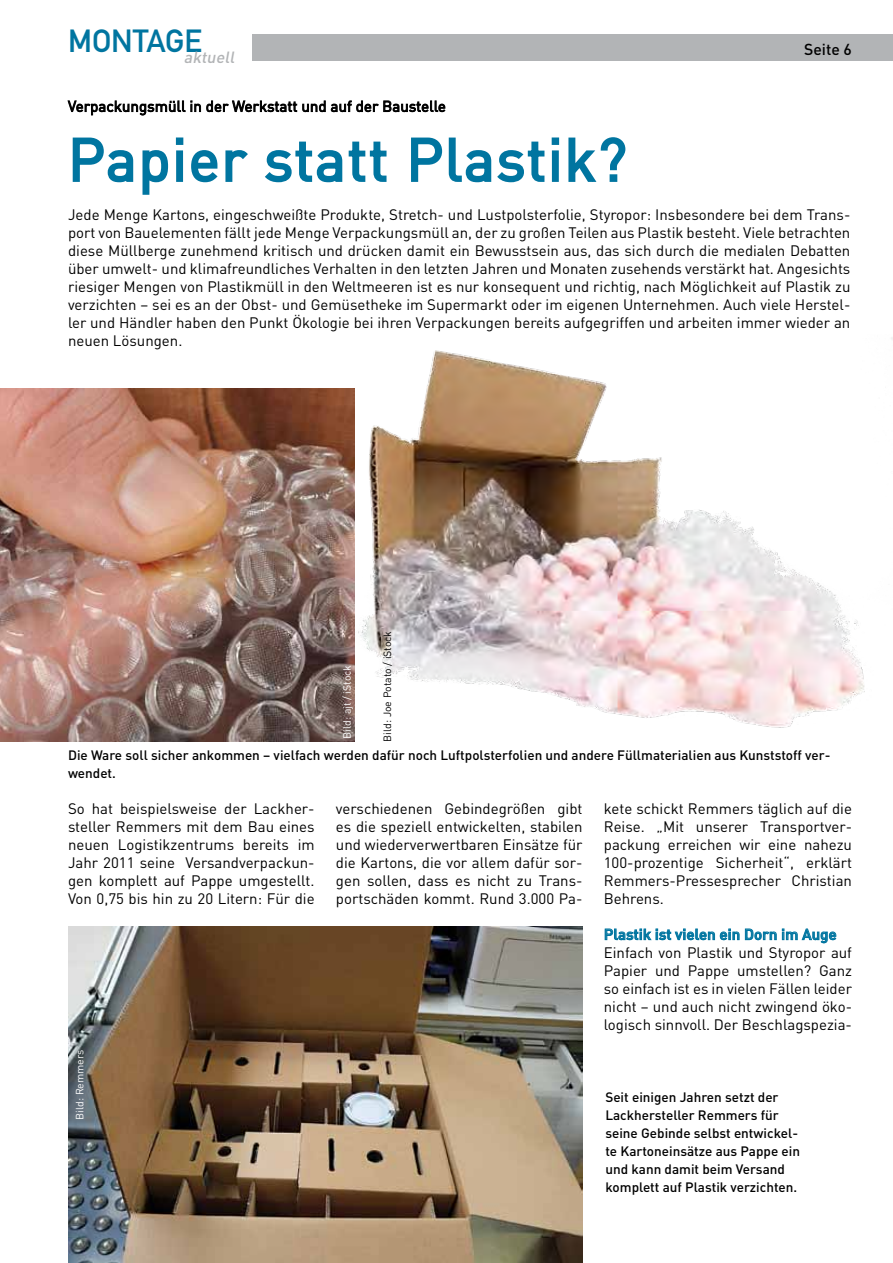
<style>
.page{position:relative;width:893px;height:1263px;background:#fff}
.page>*{position:absolute;margin:0;border:0;box-sizing:border-box;transform-origin:0 0}
.t1{font:58.5px "DIN";letter-spacing:.03em;color:#0075a0}
.t2{font:31.65px "DIN Mittelschrift Alternate";color:#0075a0}
.t3{font:500 15.75px "DIN";color:#000}
.t4{font:15px/18px "DIN";color:#000;text-align:justify}
.t5{font:500 15px "DIN";letter-spacing:.005em;color:#0075a0}
.t6{font:500 13.5px/18px "DIN";color:#000}
.t7{font:10.5px "DIN";color:#fff}
.t8{font:10.5px "DIN";color:#000}
</style>
<div class="page">
<div style="left:252px;top:35px;width:641px;height:26px;background:#b2b4b6"></div>
<svg style="left:67px;top:100px;width:379px;height:16px"></svg>
<svg style="left:72px;top:137px;width:62px;height:46px"></svg>
<svg style="left:142px;top:137px;width:106px;height:58px"></svg>
<svg style="left:265px;top:141px;width:122px;height:42px"></svg>
<svg style="left:411px;top:137px;width:149px;height:46px"></svg>
<svg style="left:568px;top:137px;width:58px;height:45px"></svg>
<img style="left:354px;top:337px;width:539px;height:405px">
<svg style="left:605px;top:928px;width:231px;height:15px"></svg>
<img style="left:68px;top:927px;width:515px;height:336px">
<img style="left:0;top:388px;width:354px;height:354px">
<h2 class="t2" style="left:68px;top:22px;width:171px">M O N TAG E<sub>aktuell</sub></h2>
<p class="t3" style="left:804px;top:39px;width:49px">Seite 6</p>
<p class="t4" style="left:68px;top:97px;width:379px">Verpackungsmüll in der Werkstatt und auf der Baustelle</p>
<h1 class="t1" style="left:68px;top:123px;width:560px">Papier statt Plastik?</h1>
<p class="t4" style="left:68px;top:205px;width:784px">Jede Menge Kartons, eingeschweißte Produkte, Stretch- und Lustpolsterfolie, Styropor: Insbesondere bei dem Trans&shy;port von Bauelementen fällt jede Menge Verpackungsmüll an, der zu großen Teilen aus Plastik besteht. Viele betrachten diese Müllberge zunehmend kritisch und drücken damit ein Bewusstsein aus, das sich durch die medialen Debatten über umwelt- und klimafreundliches Verhalten in den letzten Jahren und Monaten zusehends verstärkt hat. Angesichts riesiger Mengen von Plastikmüll in den Weltmeeren ist es nur konsequent und richtig, nach Möglichkeit auf Plastik zu verzichten – sei es an der Obst- und Gemüsetheke im Supermarkt oder im eigenen Unternehmen. Auch viele Herstel&shy;ler und Händler haben den Punkt Ökologie bei ihren Verpackungen bereits aufgegriffen und arbeiten immer wieder an neuen Lösungen.</p>
<p class="t7" style="left:340px;top:738px;width:75px;rotate:-90deg">Bild: ajt / iStock</p>
<p class="t8" style="left:381px;top:742px;width:112px;rotate:-90deg">Bild: Joe Potato / iStock</p>
<p class="t6" style="left:68px;top:745px;width:764px">Die Ware soll sicher ankommen – vielfach werden dafür noch Luftpolsterfolien und andere Füllmaterialien aus Kunststoff ver&shy;wendet.</p>
<p class="t4" style="left:68px;top:799px;width:248px">So hat beispielsweise der Lackher&shy;steller Remmers mit dem Bau eines neuen Logistikzentrums bereits im Jahr 2011 seine Versandverpackun&shy;gen komplett auf Pappe umgestellt.<br>Von 0,75 bis hin zu 20 Litern: Für die</p>
<p class="t4" style="left:336px;top:799px;width:248px">verschiedenen Gebindegrößen gibt es die speziell entwickelten, stabilen und wiederverwertbaren Einsätze für die Kartons, die vor allem dafür sor&shy;gen sollen, dass es nicht zu Trans&shy;portschäden kommt. Rund 3.000 Pa-</p>
<p class="t4" style="left:604px;top:799px;width:250px">kete schickt Remmers täglich auf die Reise. „Mit unserer Transportver&shy;packung erreichen wir eine nahezu 100-prozentige Sicherheit“, erklärt Remmers-Pressesprecher Christian Behrens.</p>
<p class="t5" style="left:604px;top:925px;width:234px">Plastik ist vielen ein Dorn im Auge</p>
<p class="t4" style="left:604px;top:943px;width:250px">Einfach von Plastik und Styropor auf Papier und Pappe umstellen? Ganz so einfach ist es in vielen Fällen leider nicht – und auch nicht zwingend öko&shy;logisch sinnvoll. Der Beschlagspezia-</p>
<p class="t7" style="left:73px;top:1120px;width:72px;rotate:-90deg">Bild: Remmers</p>
<p class="t6" style="left:605px;top:1087px;width:196px">Seit einigen Jahren setzt der<br>Lackhersteller Remmers für seine Gebinde selbst entwickel&shy;te Kartoneinsätze aus Pappe ein und kann damit beim Versand komplett auf Plastik verzichten.</p>
</div>
